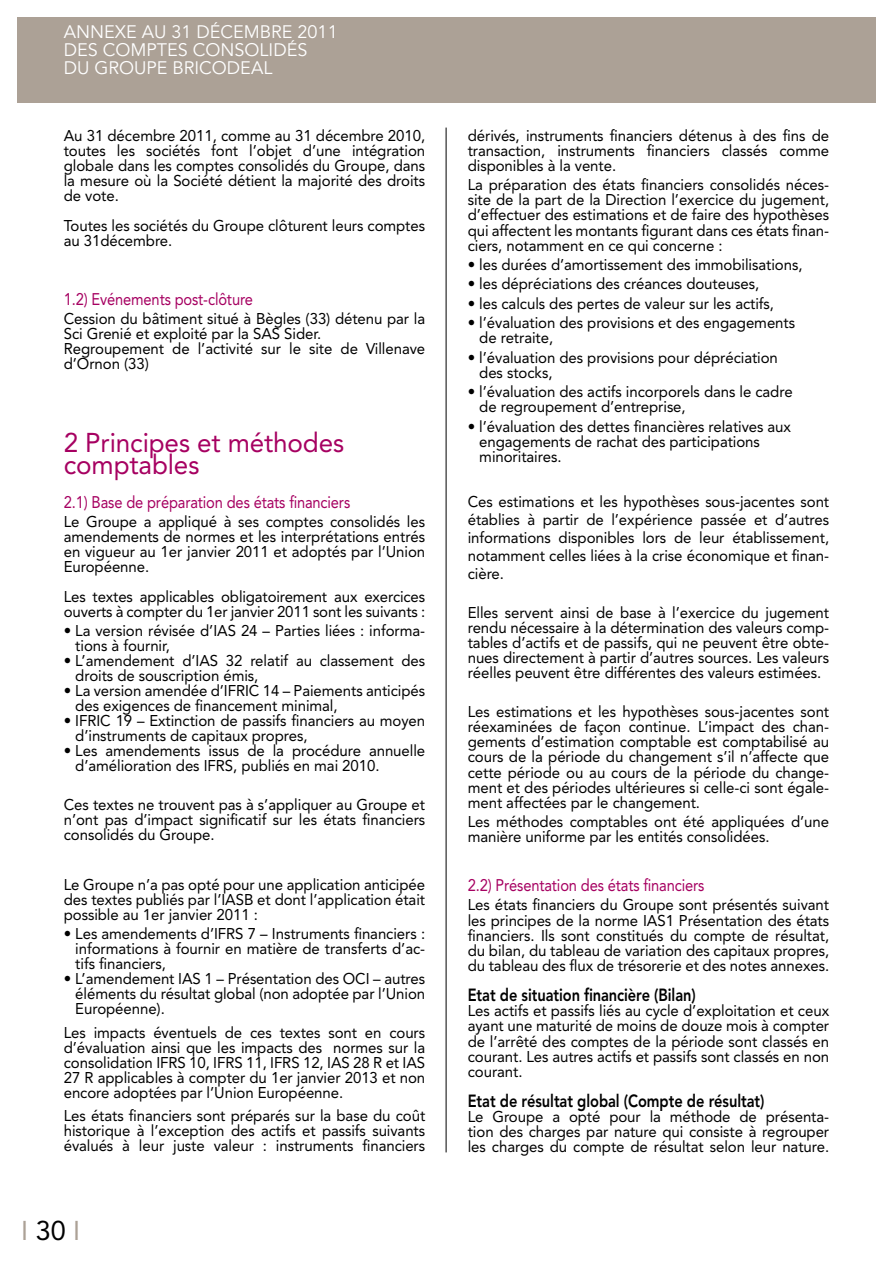
<style>
.page{position:relative;width:893px;height:1263px;background:#fff}
.page>*{position:absolute;margin:0;border:0;box-sizing:border-box;transform-origin:0 0}
.t1{font:27px/22.5px "Avenir";letter-spacing:-.005em;color:#a60061}
.t2{font:27px "Avenir";color:#aca196}
.t3{font:18px/18px "Avenir";color:#fff}
.t4{font:800 17.55px "Avenir";letter-spacing:-.005em;color:#000;scale:.83 1}
.t5{font:16.8px "Avenir";letter-spacing:-.01em;color:#a60061;scale:.88 1}
.t6{font:15.6px/15.1px "Avenir";letter-spacing:-.005em;color:#000;text-align:justify}
.s1{color:#000}
</style>
<div class="page">
<div style="left:17px;top:17px;width:859px;height:85px;background:#aca196"></div>
<hr style="left:446px;top:128px;width:1px;height:1024px;background:#000">
<p class="t3" style="left:64px;top:23px;width:275px">ANNEXE AU 31 DÉCEMBRE 2011<br>DES COMPTES CONSOLIDÉS<br>DU GROUPE BRICODEAL</p>
<p class="t6" style="left:64px;top:128px;width:363px">Au 31 décembre 2011, comme au 31 décembre 2010, toutes les sociétés font l’objet d’une intégration globale dans les comptes consolidés du Groupe, dans la mesure où la Société détient la majorité des droits de vote.</p>
<p class="t6" style="left:64px;top:218px;width:363px">Toutes les sociétés du Groupe clôturent leurs comptes au 31décembre.</p>
<p class="t5" style="left:64px;top:289px;width:216px">1.2) Evénements post-clôture</p>
<p class="t6" style="left:64px;top:311px;width:363px;text-align:left">Cession du bâtiment situé à Bègles (33) détenu par la Sci Grenié et exploité par la SAS Sider.<br>Regroupement de l’activité sur le site de Villenave d’Ornon (33)</p>
<h1 class="t1" style="left:64px;top:431px;width:282px">2 Principes et méthodes comptables</h1>
<p class="t5" style="left:64px;top:492px;width:327px">2.1) Base de préparation des états financiers</p>
<p class="t6" style="left:64px;top:514px;width:363px">Le Groupe a appliqué à ses comptes consolidés les amendements de normes et les interprétations entrés en vigueur au 1er janvier 2011 et adoptés par l’Union Européenne.</p>
<p class="t6" style="left:64px;top:589px;width:363px">Les textes applicables obligatoirement aux exercices ouverts à compter du 1er janvier 2011 sont les suivants :</p>
<p class="t6" style="left:75px;top:623px;width:351px;text-indent:-12px">• La version révisée d’IAS 24 – Parties liées : informa&shy;tions à fournir,</p>
<p class="t6" style="left:75px;top:653px;width:351px;text-indent:-12px">• L’amendement d’IAS 32 relatif au classement des droits de souscription émis,</p>
<p class="t6" style="left:75px;top:683px;width:351px;text-indent:-12px">• La version amendée d’IFRIC 14 – Paiements anticipés des exigences de financement minimal,</p>
<p class="t6" style="left:75px;top:713px;width:351px;text-indent:-12px">• IFRIC 19 – Extinction de passifs financiers au moyen d’instruments de capitaux propres,</p>
<p class="t6" style="left:75px;top:743px;width:351px;text-indent:-12px">• Les amendements issus de la procédure annuelle d’amélioration des IFRS, publiés en mai 2010.</p>
<p class="t6" style="left:64px;top:797px;width:363px">Ces textes ne trouvent pas à s’appliquer au Groupe et n’ont pas d’impact significatif sur les états financiers consolidés du Groupe.</p>
<p class="t6" style="left:64px;top:877px;width:363px">Le Groupe n’a pas opté pour une application anticipée des textes publiés par l’IASB et dont l’application était possible au 1er janvier 2011 :</p>
<p class="t6" style="left:75px;top:926px;width:351px;text-indent:-12px">• Les amendements d’IFRS 7 – Instruments financiers : informations à fournir en matière de transferts d’ac&shy;tifs financiers,</p>
<p class="t6" style="left:75px;top:971px;width:351px;text-indent:-12px">• L’amendement IAS 1 – Présentation des OCI – autres éléments du résultat global (non adoptée par l’Union Européenne).</p>
<p class="t6" style="left:64px;top:1025px;width:363px">Les impacts éventuels de ces textes sont en cours d’évaluation ainsi que les impacts des normes sur la consolidation IFRS 10, IFRS 11, IFRS 12, IAS 28 R et IAS 27 R applicables à compter du 1er janvier 2013 et non encore adoptées par l’Union Européenne.</p>
<p class="t6" style="left:64px;top:1108px;width:363px">Les états financiers sont préparés sur la base du coût historique à l’exception des actifs et passifs suivants évalués à leur juste valeur : instruments financiers</p>
<h1 class="t2" style="left:21px;top:1215px;width:61px">I <span class="s1">30</span> I</h1>
<p class="t6" style="left:468px;top:128px;width:363px">dérivés, instruments financiers détenus à des fins de transaction, instruments financiers classés comme disponibles à la vente.</p>
<p class="t6" style="left:468px;top:177px;width:363px">La préparation des états financiers consolidés néces&shy;site de la part de la Direction l’exercice du jugement, d’effectuer des estimations et de faire des hypothèses qui affectent les montants figurant dans ces états finan&shy;ciers, notamment en ce qui concerne :</p>
<p class="t6" style="left:468px;top:257px;width:336px">• les durées d’amortissement des immobilisations,</p>
<p class="t6" style="left:468px;top:276px;width:293px">• les dépréciations des créances douteuses,</p>
<p class="t6" style="left:468px;top:296px;width:308px">• les calculs des pertes de valeur sur les actifs,</p>
<p class="t6" style="left:479px;top:315px;width:317px;text-indent:-12px">• l’évaluation des provisions et des engagements de retraite,</p>
<p class="t6" style="left:479px;top:350px;width:300px;text-indent:-12px">• l’évaluation des provisions pour dépréciation des stocks,</p>
<p class="t6" style="left:479px;top:384px;width:315px;text-indent:-12px">• l’évaluation des actifs incorporels dans le cadre de regroupement d’entreprise,</p>
<p class="t6" style="left:479px;top:419px;width:313px;text-align:left;text-indent:-12px">• l’évaluation des dettes financières relatives aux engagements de rachat des participations minoritaires.</p>
<p class="t6" style="left:468px;top:492px;width:363px;line-height:18.1px">Ces estimations et les hypothèses sous-jacentes sont établies à partir de l’expérience passée et d’autres informations disponibles lors de leur établissement, notamment celles liées à la crise économique et finan&shy;cière.</p>
<p class="t6" style="left:468px;top:605px;width:363px">Elles servent ainsi de base à l’exercice du jugement rendu nécessaire à la détermination des valeurs comp&shy;tables d’actifs et de passifs, qui ne peuvent être obte&shy;nues directement à partir d’autres sources. Les valeurs réelles peuvent être différentes des valeurs estimées.</p>
<p class="t6" style="left:468px;top:704px;width:363px">Les estimations et les hypothèses sous-jacentes sont réexaminées de façon continue. L’impact des chan&shy;gements d’estimation comptable est comptabilisé au cours de la période du changement s’il n’affecte que cette période ou au cours de la période du change&shy;ment et des périodes ultérieures si celle-ci sont égale&shy;ment affectées par le changement.</p>
<p class="t6" style="left:468px;top:814px;width:363px">Les méthodes comptables ont été appliquées d’une manière uniforme par les entités consolidées.</p>
<p class="t5" style="left:468px;top:875px;width:270px">2.2) Présentation des états financiers</p>
<p class="t6" style="left:468px;top:897px;width:363px">Les états financiers du Groupe sont présentés suivant les principes de la norme IAS1 Présentation des états financiers. Ils sont constitués du compte de résultat, du bilan, du tableau de variation des capitaux propres, du tableau des flux de trésorerie et des notes annexes.</p>
<p class="t4" style="left:468px;top:985px;width:276px">Etat de situation financière (Bilan)</p>
<p class="t6" style="left:468px;top:1003px;width:363px">Les actifs et passifs liés au cycle d’exploitation et ceux ayant une maturité de moins de douze mois à compter de l’arrêté des comptes de la période sont classés en courant. Les autres actifs et passifs sont classés en non courant.</p>
<p class="t4" style="left:468px;top:1090px;width:359px">Etat de résultat global (Compte de résultat)</p>
<p class="t6" style="left:468px;top:1109px;width:363px">Le Groupe a opté pour la méthode de présenta&shy;tion des charges par nature qui consiste à regrouper les charges du compte de résultat selon leur nature.</p>
</div>
